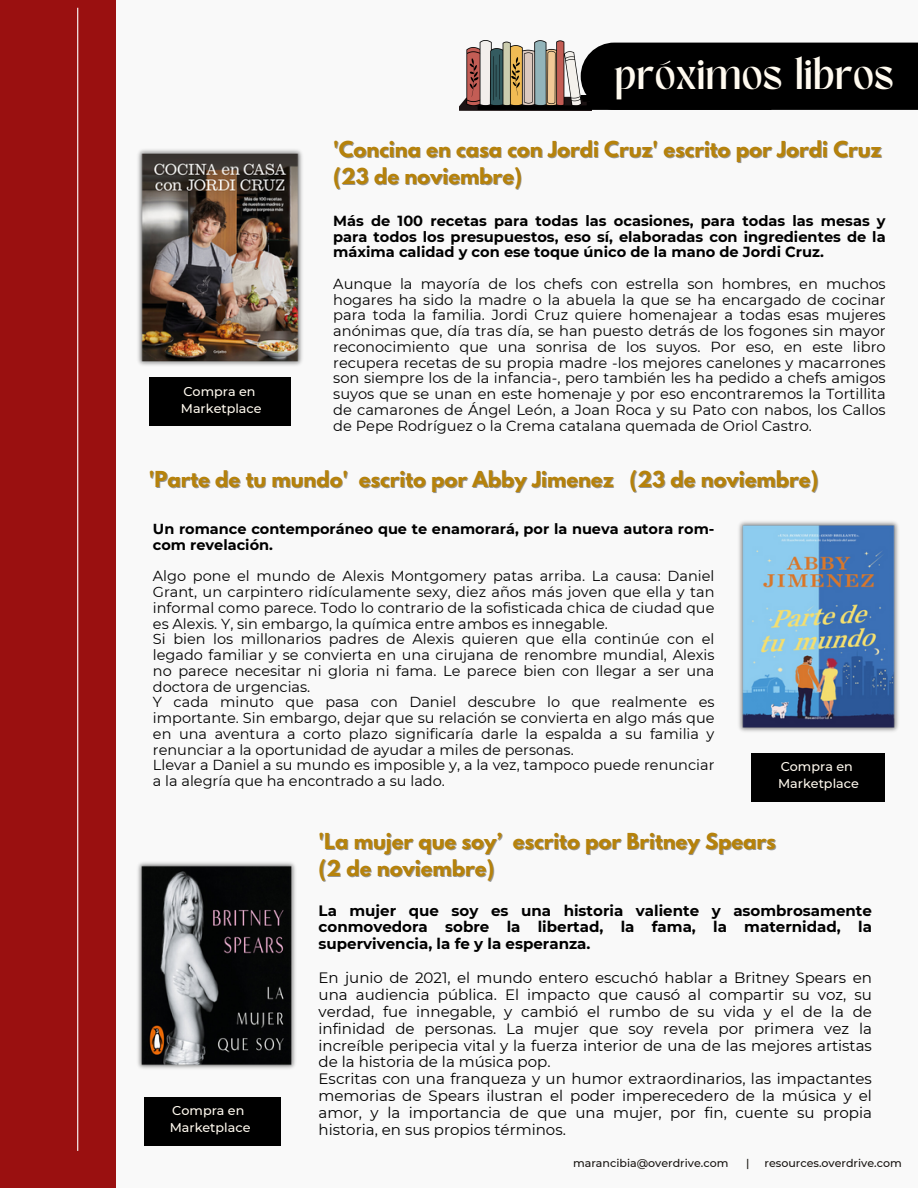
<style>
.page{position:relative;width:918px;height:1188px;background:#f9f9f9}
.page>*{position:absolute;margin:0;border:0;box-sizing:border-box;transform-origin:0 0}
.t1{font:32.4px "TANMERINGUE";color:#fffaef}
.t2{font:700 19.5px/27px "League Spartan";color:#b6820b}
.t3{font:15px/16.8px "Montserrat";color:#000;text-align:justify}
.t4{font:700 15px/16.8px "Montserrat";color:#000;text-align:justify}
.t5{font:14.55px/15.8px "Montserrat";color:#000;text-align:justify}
.t6{font:700 14.55px/15.8px "Montserrat";color:#000}
.t7{font:500 12.75px "Montserrat";color:#fffaef}
.t8{font:500 11.1px "Montserrat";color:#171310}
</style>
<div class="page">
<div style="left:0;top:0;width:116px;height:1188px;background:#9a1010"></div>
<hr style="left:77px;top:8px;width:1px;height:1143px;background:#fff">
<img style="left:459px;top:41px;width:122px;height:69px">
<div style="left:581px;top:43px;width:337px;height:67px;background:#000"></div>
<div style="left:589px;top:72px;width:34px;height:33px;background:#000;border-radius:50%"></div>
<div style="left:589px;top:102px;width:97px;height:5px;background:#000"></div>
<div style="left:478px;top:105px;width:293px;height:5px;background:#000"></div>
<hr style="left:587px;top:102px;width:19px;height:4px;background:#000">
<div style="left:583px;top:97px;width:19px;height:5px;background:#000"></div>
<div style="left:581px;top:95px;width:19px;height:5px;background:#000"></div>
<div style="left:149px;top:378px;width:142px;height:48px;background:#000"></div>
<div style="left:751px;top:753px;width:133px;height:49px;background:#000"></div>
<div style="left:144px;top:1097px;width:137px;height:48px;background:#000"></div>
<img style="left:138px;top:149px;width:164px;height:217px">
<img style="left:138px;top:862px;width:158px;height:207px">
<img style="left:739px;top:521px;width:160px;height:211px">
<p class="t1" style="left:614px;top:56px;width:280px">próximos libros</p>
<p class="t7" style="left:183px;top:384px;width:74px">Compra en</p>
<p class="t7" style="left:181px;top:401px;width:82px">Marketplace</p>
<p class="t2" style="left:333px;top:139px;width:550px">'Concina en casa con Jordi Cruz' escrito por Jordi Cruz (23 de noviembre)</p>
<p class="t6" style="left:333px;top:213px;width:554px;text-align:justify">Más de 100 recetas para todas las ocasiones, para todas las mesas y para todos los presupuestos, eso sí, elaboradas con ingredientes de la máxima calidad y con ese toque único de la mano de Jordi Cruz.</p>
<p class="t5" style="left:333px;top:276px;width:554px">Aunque la mayoría de los chefs con estrella son hombres, en muchos hogares ha sido la madre o la abuela la que se ha encargado de cocinar para toda la familia. Jordi Cruz quiere homenajear a todas esas mujeres anónimas que, día tras día, se han puesto detrás de los fogones sin mayor reconocimiento que una sonrisa de los suyos. Por eso, en este libro recupera recetas de su propia madre -los mejores canelones y macarrones son siempre los de la infancia-, pero también les ha pedido a chefs amigos suyos que se unan en este homenaje y por eso encontraremos la Tortillita de camarones de Ángel León, a Joan Roca y su Pato con nabos, los Callos de Pepe Rodríguez o la Crema catalana quemada de Oriol Castro.</p>
<p class="t2" style="left:149px;top:468px;width:671px">'Parte de tu mundo' escrito por Abby Jimenez (23 de noviembre)</p>
<p class="t6" style="left:153px;top:521px;width:563px">Un romance contemporáneo que te enamorará, por la nueva autora rom&shy;com revelación.</p>
<p class="t5" style="left:153px;top:568px;width:563px">Algo pone el mundo de Alexis Montgomery patas arriba. La causa: Daniel Grant, un carpintero ridículamente sexy, diez años más joven que ella y tan informal como parece. Todo lo contrario de la sofisticada chica de ciudad que es Alexis. Y, sin embargo, la química entre ambos es innegable.</p>
<p class="t5" style="left:153px;top:631px;width:563px">Si bien los millonarios padres de Alexis quieren que ella continúe con el legado familiar y se convierta en una cirujana de renombre mundial, Alexis no parece necesitar ni gloria ni fama. Le parece bien con llegar a ser una doctora de urgencias.</p>
<p class="t5" style="left:153px;top:694px;width:563px">Y cada minuto que pasa con Daniel descubre lo que realmente es importante. Sin embargo, dejar que su relación se convierta en algo más que en una aventura a corto plazo significaría darle la espalda a su familia y renunciar a la oportunidad de ayudar a miles de personas.</p>
<p class="t5" style="left:153px;top:757px;width:563px">Llevar a Daniel a su mundo es imposible y, a la vez, tampoco puede renunciar a la alegría que ha encontrado a su lado.</p>
<p class="t7" style="left:781px;top:759px;width:74px">Compra en</p>
<p class="t7" style="left:778px;top:776px;width:82px">Marketplace</p>
<p class="t7" style="left:172px;top:1103px;width:74px">Compra en</p>
<p class="t7" style="left:170px;top:1120px;width:82px">Marketplace</p>
<p class="t2" style="left:319px;top:830px;width:459px">'La mujer que soy’ escrito por Britney Spears</p>
<p class="t2" style="left:319px;top:857px;width:177px">(2 de noviembre)</p>
<p class="t4" style="left:319px;top:902px;width:555px">La mujer que soy es una historia valiente y asombrosamente conmovedora sobre la libertad, la fama, la maternidad, la supervivencia, la fe y la esperanza.</p>
<p class="t3" style="left:319px;top:969px;width:555px">En junio de 2021, el mundo entero escuchó hablar a Britney Spears en una audiencia pública. El impacto que causó al compartir su voz, su verdad, fue innegable, y cambió el rumbo de su vida y el de la de infinidad de personas. La mujer que soy revela por primera vez la increíble peripecia vital y la fuerza interior de una de las mejores artistas de la historia de la música pop.</p>
<p class="t3" style="left:319px;top:1071px;width:555px">Escritas con una franqueza y un humor extraordinarios, las impactantes memorias de Spears ilustran el poder imperecedero de la música y el amor, y la importancia de que una mujer, por fin, cuente su propia historia, en sus propios términos.</p>
<p class="t8" style="left:573px;top:1156px;width:157px">marancibia@overdrive.com</p>
<p class="t8" style="left:746px;top:1156px;width:5px">|</p>
<p class="t8" style="left:764px;top:1156px;width:139px">resources.overdrive.com</p>
</div>
